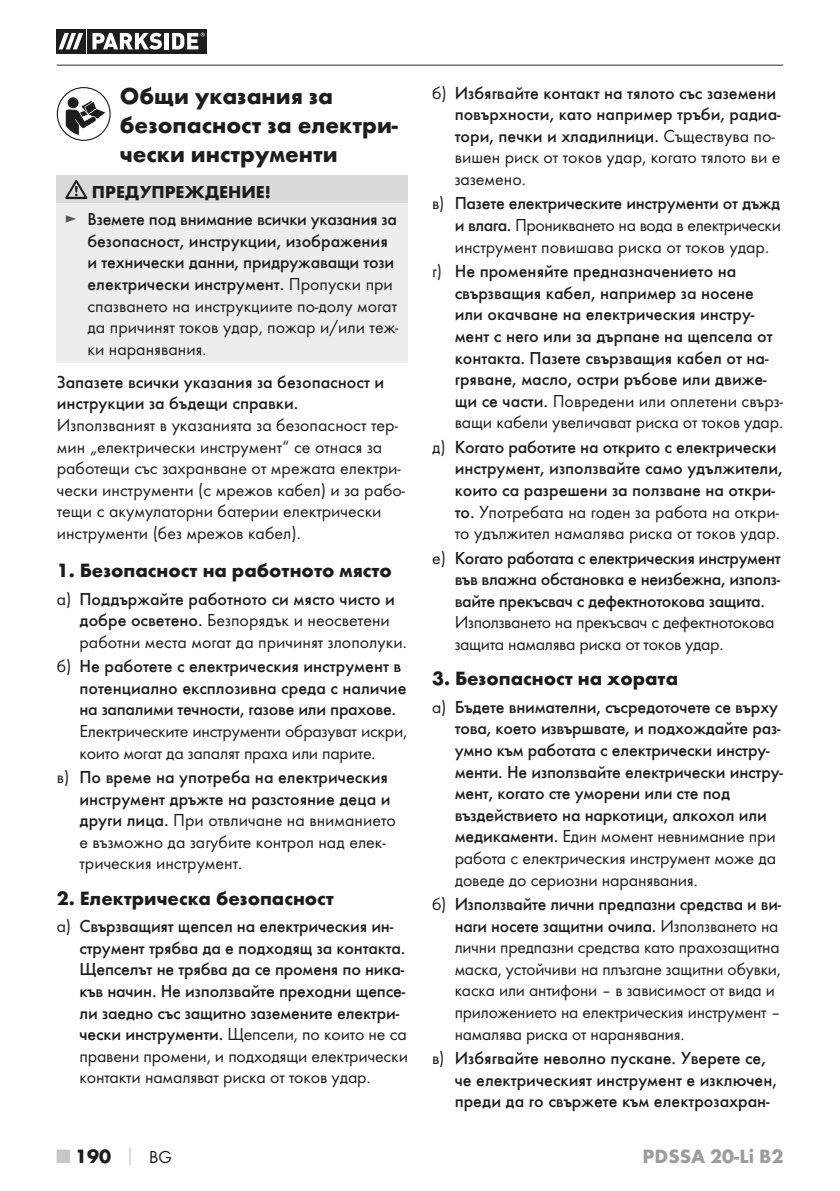
<style>
.page{position:relative;width:840px;height:1191px;background:#fff}
.page>*{position:absolute;margin:0;border:0;box-sizing:border-box;transform-origin:0 0}
.t1{font:700 24px/28.8px "Futura";color:#1d1d1b}
.t2{font:700 20px "Futura";color:#1d1d1b}
.t3{font:700 20px "Futura";color:#9d9d9d}
.t4{font:500 18px/21.6px "Futura";color:#1d1d1b}
.t5{font:18px/21.6px "Futura Boo";color:#1d1d1b}
.t6{font:18px/21.6px "Futura Boo";letter-spacing:-.02em;color:#1d1d1b}
.s1{font-weight:700}
.s2{font-family:"Futura Boo";font-weight:400;color:#575756}
.s3{font-family:"Futura Boo";font-weight:400}
.s4{font-family:"Futura";font-weight:500}
.s5{color:#c7c7c6}
.s6{font-size:18px;color:#c7c7c6}
.s7{font-family:"Futura Boo";font-weight:400;font-size:18px}
</style>
<div class="page">
<hr style="left:57px;top:64px;width:725px;height:2px;background:#70706f">
<svg style="left:85px;top:29px;width:122px;height:24px"></svg>
<div style="left:56px;top:29px;width:29px;height:24px;background:#1d1d1b"></div>
<div style="left:87px;top:29px;width:119px;height:24px;background:#1d1d1b"></div>
<svg style="left:58px;top:33px;width:25px;height:16px"></svg>
<svg style="left:92px;top:33px;width:70px;height:17px"></svg>
<hr style="left:164px;top:33px;width:4px;height:16px;background:#fff">
<svg style="left:172px;top:33px;width:32px;height:16px"></svg>
<div style="left:57px;top:87px;width:54px;height:54px;border:1px solid #1d1d1b;border-radius:50%"></div>
<svg style="left:65px;top:97px;width:41px;height:39px"></svg>
<div style="left:57px;top:175px;width:351px;height:29px;background:#dadada"></div>
<div style="left:57px;top:204px;width:351px;height:159px;background:#ededed"></div>
<svg style="left:65px;top:180px;width:22px;height:19px"></svg>
<h1 class="t1" style="left:120px;top:83px;width:279px">Общи указания за безопасност за електри&shy;чески инструменти</h1>
<p class="t4" style="left:65px;top:179px;width:333px;line-height:27.6px;text-indent:27px"><span class="s1">ПРЕДУПРЕЖДЕНИЕ!<br></span><span class="s2">►</span> Вземете под внимание всички указания за</p>
<p class="t4" style="left:87px;top:231px;width:308px">безопасност, инструкции, изображения и технически данни, придружаващи този електрически инструмент. <span class="s3">Пропуски при</span></p>
<p class="t5" style="left:87px;top:296px;width:312px;text-align:justify">спазването на инструкциите по-долу могат да причинят токов удар, пожар и/или теж&shy;ки наранявания.</p>
<p class="t4" style="left:57px;top:372px;width:329px">Запазете всички указания за безопасност и инструкции за бъдещи справки.</p>
<p class="t5" style="left:57px;top:415px;width:350px">Използваният в указанията за безопасност тер&shy;мин „електрически инструмент“ се отнася за работещи със захранване от мрежата електри&shy;чески инструменти (с мрежов кабел) и за рабо&shy;тещи с акумулаторни батерии електрически инструменти (без мрежов кабел).</p>
<p class="t2" style="left:57px;top:562px;width:336px">1. Безопасност на работното място</p>
<p class="t4" style="left:57px;top:588px;width:339px"><span class="s3">a)</span> Поддържайте работното си място чисто и</p>
<p class="t5" style="left:79px;top:610px;width:328px"><span class="s4">добре осветено.</span> Безпорядък и неосветени работни места могат да причинят злополуки.</p>
<p class="t4" style="left:79px;top:656px;width:328px;text-indent:-23px"><span class="s3">б)</span> Не работете с електрическия инструмент в потенциално експлозивна среда с наличие на запалими течности, газове или прахове.</p>
<p class="t5" style="left:79px;top:721px;width:329px">Електрическите инструменти образуват искри, които могат да запалят праха или парите.</p>
<p class="t4" style="left:57px;top:767px;width:335px;text-align:right"><span class="s3">в)</span> По време на употреба на електрическия инструмент дръжте на разстояние деца и</p>
<p class="t5" style="left:79px;top:810px;width:318px"><span class="s4">други лица.</span> При отвличане на вниманието е възможно да загубите контрол над елек&shy;трическия инструмент.</p>
<p class="t2" style="left:57px;top:889px;width:279px">2. Електрическа безопасност</p>
<p class="t4" style="left:79px;top:916px;width:327px;text-indent:-23px"><span class="s3">a)</span> Свързващият щепсел на електрическия ин&shy;струмент трябва да е подходящ за контакта.<br>Щепселът не трябва да се променя по ника&shy;къв начин. Не използвайте преходни щепсе&shy;ли заедно със защитно заземените електри-</p>
<p class="t5" style="left:79px;top:1024px;width:330px;text-align:justify"><span class="s4">чески инструменти.</span> Щепсели, по които не са правени промени, и подходящи електрически контакти намаляват риска от токов удар.</p>
<p class="t4" style="left:454px;top:83px;width:327px;text-indent:-23px"><span class="s3">б)</span> Избягвайте контакт на тялото със заземени повърхности, като например тръби, радиа&shy;тори, печки и хладилници. <span class="s3">Съществува по-</span></p>
<p class="t5" style="left:454px;top:147px;width:327px">вишен риск от токов удар, когато тялото ви е заземено.</p>
<p class="t4" style="left:432px;top:193px;width:350px"><span class="s3">в)</span> Пазете електрическите инструменти от дъжд</p>
<p class="t5" style="left:454px;top:215px;width:327px"><span class="s4">и влага.</span> Проникването на вода в електрически инструмент повишава риска от токов удар.</p>
<p class="t4" style="left:454px;top:261px;width:319px;text-indent:-23px"><span class="s3">г)</span> Не променяйте предназначението на свързващия кабел, например за носене или окачване на електрическия инстру&shy;мент с него или за дърпане на щепсела от контакта. Пазете свързващия кабел от на&shy;гряване, масло, остри ръбове или движе-</p>
<p class="t5" style="left:454px;top:391px;width:330px"><span class="s4">щи се части.</span> Повредени или оплетени свърз&shy;ващи кабели увеличават риска от токов удар.</p>
<p class="t4" style="left:454px;top:437px;width:329px;text-indent:-23px"><span class="s3">д)</span> Когато работите на открито с електрически инструмент, използвайте само удължители, които са разрешени за ползване на откри-</p>
<p class="t5" style="left:454px;top:501px;width:326px"><span class="s4">то.</span> Употребата на годен за работа на откри&shy;то удължител намалява риска от токов удар.</p>
<p class="t4" style="left:454px;top:548px;width:327px;text-align:justify;text-indent:-23px"><span class="s3">е)</span> Когато работата с електрическия инструмент във влажна обстановка е неизбежна, използ&shy;вайте прекъсвач с дефектнотокова защита.</p>
<p class="t6" style="left:454px;top:612px;width:321px">Използването на прекъсвач с дефектнотокова защита намалява риска от токов удар.</p>
<p class="t2" style="left:432px;top:670px;width:247px">3. Безопасност на хората</p>
<p class="t4" style="left:454px;top:697px;width:329px;text-indent:-23px"><span class="s3">a)</span> Бъдете внимателни, съсредоточете се върху това, което извършвате, и подхождайте раз&shy;умно към работата с електрически инстру&shy;менти. Не използвайте електрически инстру&shy;мент, когато сте уморени или сте под въздействието на наркотици, алкохол или</p>
<p class="t5" style="left:454px;top:826px;width:323px;text-align:justify"><span class="s4">медикаменти.</span> Един момент невнимание при работа с електрическия инструмент може да доведе до сериозни наранявания.</p>
<p class="t4" style="left:432px;top:894px;width:350px;text-align:right"><span class="s3">б)</span> Използвайте лични предпазни средства и ви&shy;наги носете защитни очила. <span class="s3">Използването на</span></p>
<p class="t5" style="left:454px;top:937px;width:327px">лични предпазни средства като прахозащитна маска, устойчиви на плъзгане защитни обувки, каска или антифони – в зависимост от вида и приложението на електрическия инструмент – намалява риска от наранявания.</p>
<p class="t4" style="left:454px;top:1048px;width:323px;text-indent:-23px"><span class="s3">в)</span> Избягвайте неволно пускане. Уверете се, че електрическият инструмент е изключен, преди да го свържете към електрозахран-</p>
<p class="t2" style="left:57px;top:1147px;width:116px"><span class="s5">■</span> 190 <span class="s6">│</span> <span class="s7">BG</span></p>
<p class="t3" style="left:642px;top:1147px;width:142px">PDSSA 20-Li B2</p>
</div>
